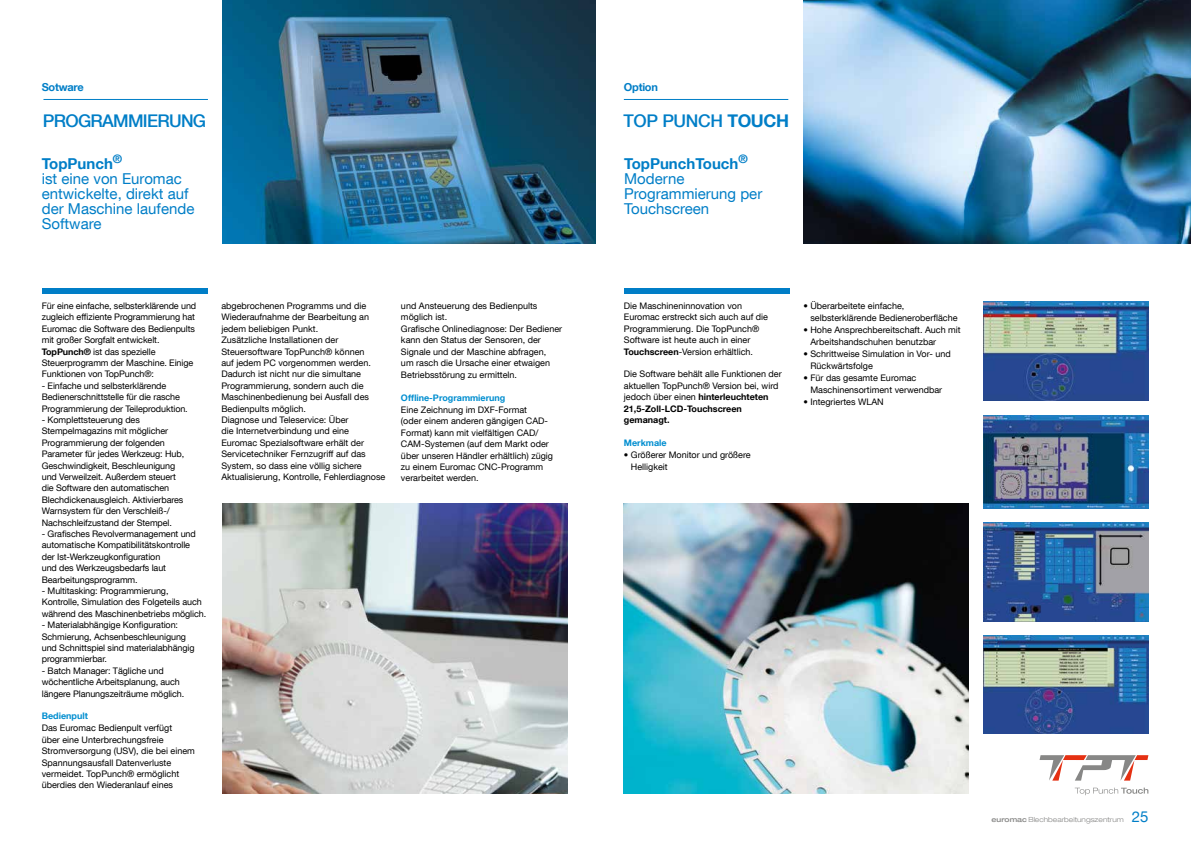
<style>
.page{position:relative;width:1191px;height:842px;background:#fff}
.page>*{position:absolute;margin:0;border:0;box-sizing:border-box;transform-origin:0 0}
.t1{font:500 17.5px "Helvetica Neue LT Com";letter-spacing:-.04em;color:#007ec7}
.t2{font:500 17.5px "Helvetica Neue LT Com";letter-spacing:-.02em;color:#007ec7}
.t3{font:15px/15px "Helvetica Neue LT Com";color:#007ec7}
.t4{font:700 11px "Helvetica Neue LT Com";letter-spacing:-.02em;color:#007ec7}
.t5{font:9px/11.4px "Helvetica Neue LT Com";color:#000}
.t6{font:700 9px "Helvetica Neue LT Com";color:#008ed0}
.t7{font:300 expanded 7px "Helvetica Neue LT Com";color:#878786}
.s1{font-weight:700}
.s2{font-weight:500}
.s3{font-weight:400;font-stretch:normal;font-size:15px;color:#007ec7}
</style>
<div class="page">
<img style="left:222px;top:0;width:373px;height:244px">
<img style="left:983px;top:302px;width:165px;height:98px">
<img style="left:983px;top:416px;width:165px;height:93px">
<img style="left:803px;top:0;width:388px;height:244px">
<img style="left:624px;top:503px;width:344px;height:291px">
<img style="left:983px;top:523px;width:165px;height:98px">
<img style="left:983px;top:635px;width:165px;height:99px">
<img style="left:222px;top:503px;width:345px;height:291px">
<div style="left:43px;top:288px;width:165px;height:6px;background:#007ec7"></div>
<div style="left:624px;top:288px;width:165px;height:6px;background:#007ec7"></div>
<svg style="left:1075px;top:788px;width:73px;height:7px"></svg>
<svg style="left:1039px;top:755px;width:109px;height:26px"></svg>
<hr style="left:43px;top:99px;width:165px;height:1px;background:#007ec7">
<hr style="left:624px;top:99px;width:164px;height:1px;background:#007ec7">
<p class="t4" style="left:42px;top:83px;width:44px">Sotware</p>
<h1 class="t1" style="left:43px;top:114px;width:165px">PROGRAMMIERUNG</h1>
<h2 class="t3" style="left:42px;top:157px;width:154px"><span class="s1">TopPunch</span><sup>®<br></sup>ist eine von Euromac entwickelte, direkt auf der Maschine laufende<br>Software</h2>
<p class="t5" style="left:42px;top:301px;width:156px">Für eine einfache, selbsterklärende und zugleich effiziente Programmierung hat Euromac die Software des Bedienpults mit großer Sorgfalt entwickelt.<br><span class="s1">TopPunch®</span> ist das spezielle Steuerprogramm der Maschine. Einige Funktionen von TopPunch®:</p>
<p class="t5" style="left:42px;top:381px;width:147px">- Einfache und selbsterklärende<br>Bedienerschnittstelle für die rasche<br>Programmierung der Teileproduktion.</p>
<p class="t5" style="left:42px;top:415px;width:144px">- Komplettsteuerung des Stempelmagazins mit möglicher Programmierung der folgenden Parameter für jedes Werkzeug: Hub, Geschwindigkeit, Beschleunigung und Verweilzeit. Außerdem steuert die Software den automatischen Blechdickenausgleich. Aktivierbares Warnsystem für den Verschleiß-/ Nachschleifzustand der Stempel.</p>
<p class="t5" style="left:42px;top:528px;width:156px">- Grafisches Revolvermanagement und automatische Kompatibilitätskontrolle der Ist-Werkzeugkonfiguration<br>und des Werkzeugsbedarfs laut Bearbeitungsprogramm.</p>
<p class="t5" style="left:42px;top:586px;width:166px">- Multitasking: Programmierung,<br>Kontrolle, Simulation des Folgeteils auch während des Maschinenbetriebs möglich.</p>
<p class="t5" style="left:42px;top:619px;width:154px">- Materialabhängige Konfiguration:<br>Schmierung, Achsenbeschleunigung und Schnittspiel sind materialabhängig programmierbar.</p>
<p class="t5" style="left:42px;top:666px;width:144px">- Batch Manager: Tägliche und wöchentliche Arbeitsplanung, auch längere Planungszeiträume möglich.</p>
<p class="t6" style="left:42px;top:713px;width:48px">Bedienpult</p>
<p class="t5" style="left:42px;top:723px;width:155px">Das Euromac Bedienpult verfügt<br>über eine Unterbrechungsfreie Stromversorgung (USV), die bei einem Spannungsausfall Datenverluste vermeidet. TopPunch® ermöglicht überdies den Wiederanlauf eines</p>
<p class="t5" style="left:221px;top:301px;width:166px">abgebrochenen Programms und die Wiederaufnahme der Bearbeitung an jedem beliebigen Punkt.<br>Zusätzliche Installationen der Steuersoftware TopPunch® können<br>auf jedem PC vorgenommen werden.<br>Dadurch ist nicht nur die simultane Programmierung, sondern auch die Maschinenbedienung bei Ausfall des Bedienpults möglich.<br>Diagnose und Teleservice: Über<br>die Internetverbindung und eine Euromac Spezialsoftware erhält der Servicetechniker Fernzugriff auf das System, so dass eine völlig sichere Aktualisierung, Kontrolle, Fehlerdiagnose</p>
<p class="t5" style="left:401px;top:301px;width:163px">und Ansteuerung des Bedienpults möglich ist.<br>Grafische Onlinediagnose: Der Bediener kann den Status der Sensoren, der<br>Signale und der Maschine abfragen,<br>um rasch die Ursache einer etwaigen<br>Betriebsstörung zu ermitteln.</p>
<p class="t6" style="left:401px;top:392px;width:106px">Offline-Programmierung</p>
<p class="t5" style="left:401px;top:405px;width:154px">Eine Zeichnung im DXF-Format<br>(oder einem anderen gängigen CAD-<br>Format) kann mit vielfältigen CAD/<br>CAM-Systemen (auf dem Markt oder über unseren Händler erhältlich) zügig zu einem Euromac CNC-Programm verarbeitet werden.</p>
<p class="t4" style="left:624px;top:83px;width:36px">Option</p>
<h1 class="t2" style="left:623px;top:114px;width:167px">TOP PUNCH <span class="s1">TOUCH</span></h1>
<h2 class="t3" style="left:624px;top:157px;width:140px"><span class="s1">TopPunchTouch</span><sup>®<br></sup>Moderne<br>Programmierung per<br>Touchscreen</h2>
<p class="t5" style="left:624px;top:301px;width:146px">Die Maschineninnovation von<br>Euromac erstreckt sich auch auf die<br>Programmierung. Die TopPunch®<br>Software ist heute auch in einer<br><span class="s1">Touchscreen</span>-Version erhältlich.</p>
<p class="t5" style="left:624px;top:369px;width:159px">Die Software behält alle Funktionen der aktuellen TopPunch® Version bei, wird jedoch über einen <span class="s1">hinterleuchteten<br>21,5-Zoll-LCD-Touchscreen gemanagt.</span></p>
<p class="t6" style="left:624px;top:439px;width:44px">Merkmale</p>
<p class="t5" style="left:631px;top:449px;width:121px;line-height:12px;text-indent:-7px">• Größerer Monitor und größere<br>Helligkeit</p>
<p class="t5" style="left:810px;top:301px;width:149px;line-height:12px;text-indent:-7px">• Überarbeitete einfache, selbsterklärende Bedieneroberfläche</p>
<p class="t5" style="left:810px;top:325px;width:152px;line-height:12px;text-indent:-7px">• Hohe Ansprechbereitschaft. Auch mit<br>Arbeitshandschuhen benutzbar</p>
<p class="t5" style="left:810px;top:349px;width:142px;line-height:12px;text-indent:-7px">• Schrittweise Simulation in Vor- und<br>Rückwärtsfolge</p>
<p class="t5" style="left:810px;top:373px;width:133px;line-height:12px;text-indent:-7px">• Für das gesamte Euromac<br>Maschinensortiment verwendbar</p>
<p class="t5" style="left:803px;top:397px;width:82px">• Integriertes WLAN</p>
<p class="t7" style="left:991px;top:817px;width:158px"><span class="s2">euromac</span> Blechbearbeitungszentrum <span class="s3">25</span></p>
</div>
